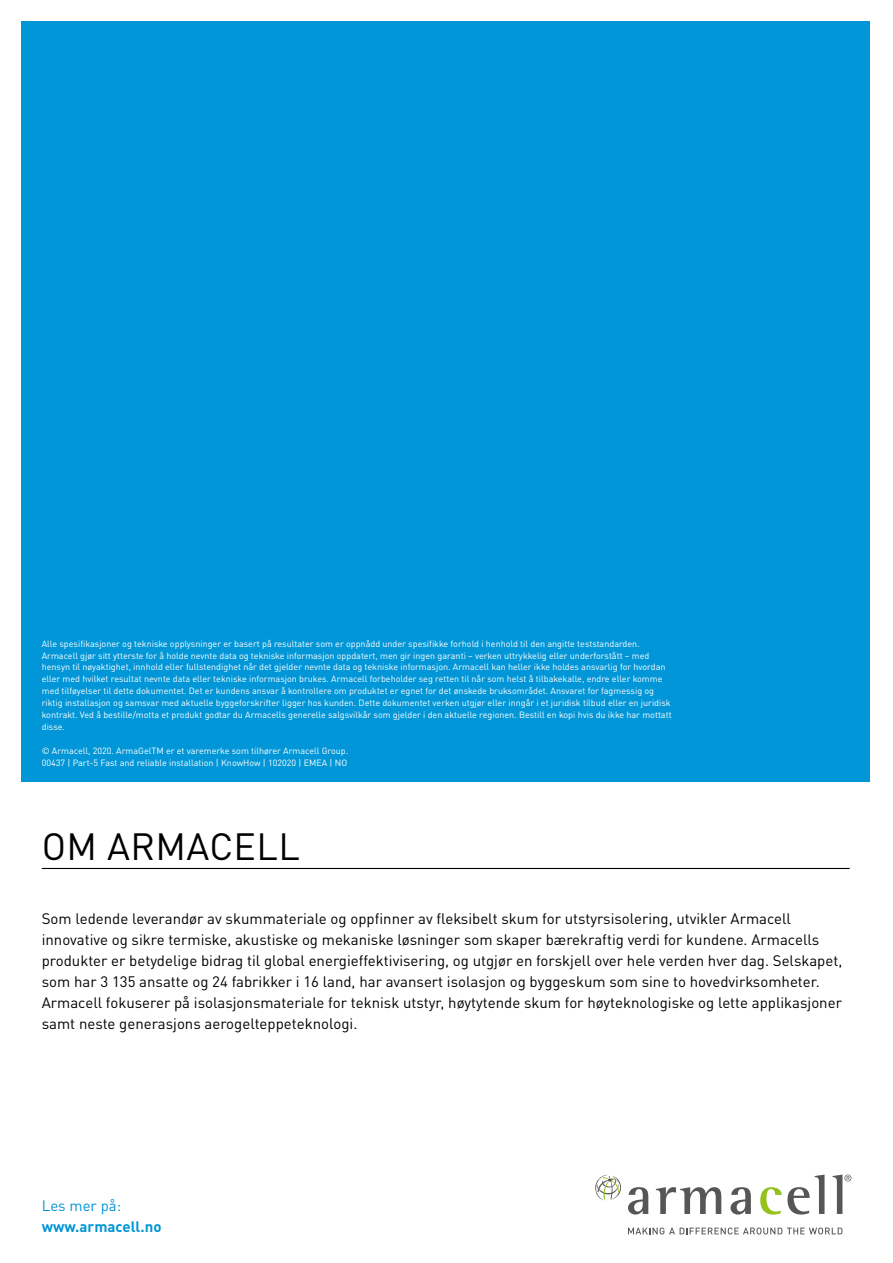
<style>
.page{position:relative;width:893px;height:1263px;background:#fff}
.page>*{position:absolute;margin:0;border:0;box-sizing:border-box;transform-origin:0 0}
.t1{font:37.5px "DIN Pro";letter-spacing:.01em;color:#000}
.t2{font:15px/21px "DIN Pro";color:#000}
.t3{font:700 15px "DIN Pro";color:#0096d7}
.t4{font:15px "DIN Pro";color:#0096d7}
.t5{font:9px/12px "DIN Pro";color:#fff}
</style>
<div class="page">
<div style="left:21px;top:21px;width:849px;height:761px;background:#0096d7"></div>
<svg style="left:628px;top:1187px;width:20px;height:27px"></svg>
<svg style="left:656px;top:1187px;width:65px;height:27px"></svg>
<svg style="left:730px;top:1187px;width:21px;height:27px"></svg>
<svg style="left:760px;top:1174px;width:64px;height:40px"></svg>
<svg style="left:833px;top:1174px;width:18px;height:40px"></svg>
<svg style="left:595px;top:1174px;width:26px;height:27px"></svg>
<svg style="left:628px;top:1227px;width:214px;height:7px"></svg>
<hr style="left:42px;top:868px;width:808px;height:1px;background:#000">
<p class="t5" style="left:42px;top:636px;width:631px">Alle spesifikasjoner og tekniske opplysninger er basert på resultater som er oppnådd under spesifikke forhold i henhold til den angitte teststandarden.<br>Armacell gjør sitt ytterste for å holde nevnte data og tekniske informasjon oppdatert, men gir ingen garanti – verken uttrykkelig eller underforstått – med hensyn til nøyaktighet, innhold eller fullstendighet når det gjelder nevnte data og tekniske informasjon. Armacell kan heller ikke holdes ansvarlig for hvordan eller med hvilket resultat nevnte data eller tekniske informasjon brukes. Armacell forbeholder seg retten til når som helst å tilbakekalle, endre eller komme med tilføyelser til dette dokumentet. Det er kundens ansvar å kontrollere om produktet er egnet for det ønskede bruksområdet. Ansvaret for fagmessig og riktig installasjon og samsvar med aktuelle byggeforskrifter ligger hos kunden. Dette dokumentet verken utgjør eller inngår i et juridisk tilbud eller en juridisk kontrakt. Ved å bestille/motta et produkt godtar du Armacells generelle salgsvilkår som gjelder i den aktuelle regionen. Bestill en kopi hvis du ikke har mottatt disse.</p>
<p class="t5" style="left:42px;top:744px;width:308px">© Armacell, 2020. ArmaGelTM er et varemerke som tilhører Armacell Group.<br>00437 | Part-5 Fast and reliable installation | KnowHow | 102020 | EMEA | NO</p>
<h1 class="t1" style="left:42px;top:817px;width:260px">OM ARMACELL</h1>
<p class="t2" style="left:42px;top:907px;width:802px">Som ledende leverandør av skummateriale og oppfinner av fleksibelt skum for utstyrsisolering, utvikler Armacell innovative og sikre termiske, akustiske og mekaniske løsninger som skaper bærekraftig verdi for kundene. Armacells produkter er betydelige bidrag til global energieffektivisering, og utgjør en forskjell over hele verden hver dag. Selskapet, som har 3 135 ansatte og 24 fabrikker i 16 land, har avansert isolasjon og byggeskum som sine to hovedvirksomheter.<br>Armacell fokuserer på isolasjonsmateriale for teknisk utstyr, høytytende skum for høyteknologiske og lette applikasjoner samt neste generasjons aerogelteppeteknologi.</p>
<h2 class="t4" style="left:42px;top:1193px;width:81px">Les mer på:</h2>
<h2 class="t3" style="left:42px;top:1214px;width:121px">www.armacell.no</h2>
</div>
